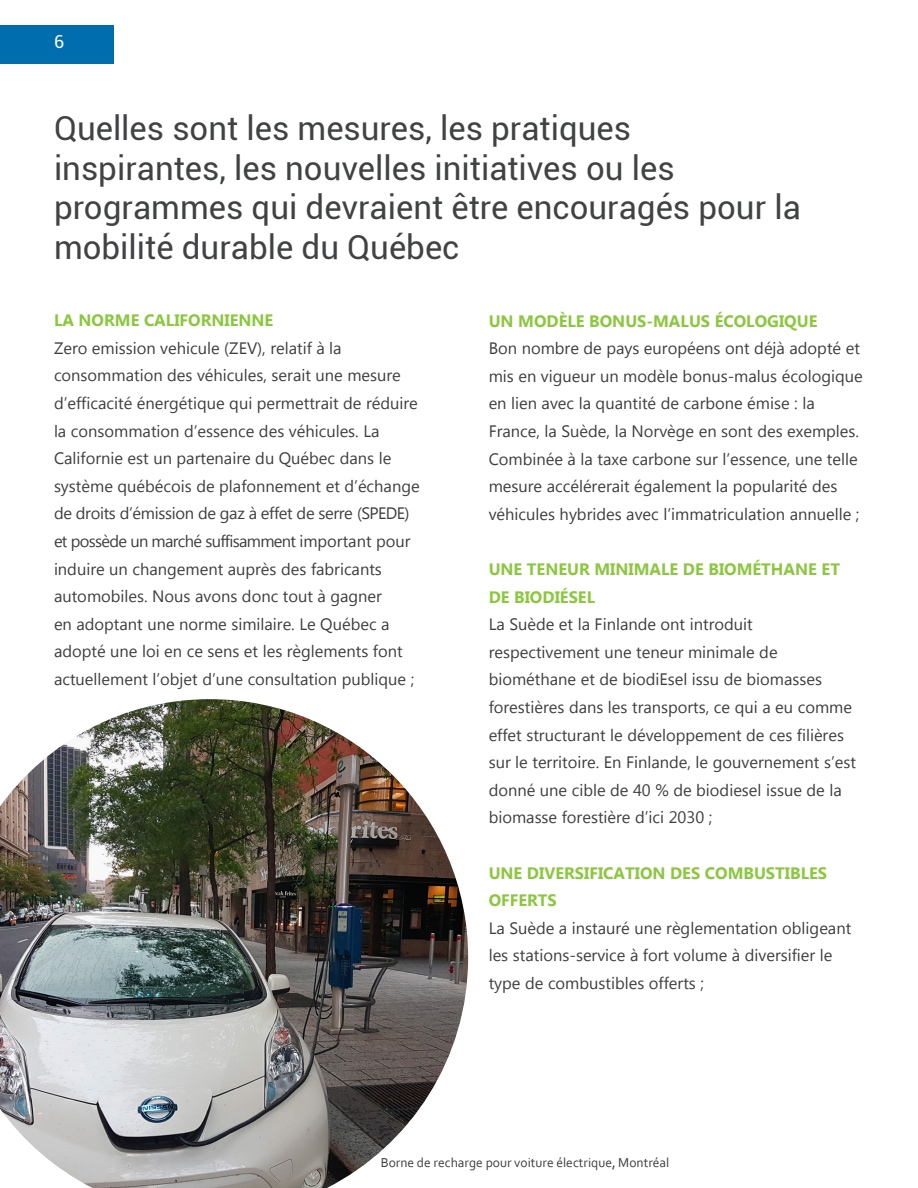
<style>
.page{position:relative;width:918px;height:1188px;background:#fff}
.page>*{position:absolute;margin:0;border:0;box-sizing:border-box;transform-origin:0 0}
.t1{font:33px/39.6px "Roboto";color:#414243}
.t2{font:18px "Roboto";color:#fff}
.t3{font:16.5px/27.6px "Myanmar Text";color:#3e3e3f}
.t4{font:700 16.5px/27.6px "Myanmar Text";color:#8cc740}
.t5{font:13.5px "Corbel";color:#3e3e3f}
</style>
<div class="page">
<div style="left:0;top:26px;width:114px;height:38px;background:#006dae"></div>
<img style="left:0;top:699px;width:468px;height:489px">
<p class="t2" style="left:54px;top:29px;width:12px">6</p>
<p class="t1" style="left:54px;top:107px;width:748px">Quelles sont les mesures, les pratiques inspirantes, les nouvelles initiatives ou les programmes qui devraient être encouragés pour la mobilité durable du Québec</p>
<p class="t4" style="left:54px;top:307px;width:221px">LA NORME CALIFORNIENNE</p>
<p class="t3" style="left:54px;top:334px;width:367px">Zero emission vehicule (ZEV), relatif à la consommation des véhicules, serait une mesure d’efficacité énergétique qui permettrait de réduire la consommation d’essence des véhicules. La Californie est un partenaire du Québec dans le système québécois de plafonnement et d’échange de droits d’émission de gaz à effet de serre (SPEDE) et possède un marché suffisamment important pour induire un changement auprès des fabricants automobiles. Nous avons donc tout à gagner<br>en adoptant une norme similaire. Le Québec a adopté une loi en ce sens et les règlements font actuellement l’objet d’une consultation publique ;</p>
<p class="t4" style="left:489px;top:307px;width:330px">UN MODÈLE BONUS-MALUS ÉCOLOGIQUE</p>
<p class="t3" style="left:489px;top:335px;width:376px">Bon nombre de pays européens ont déjà adopté et mis en vigueur un modèle bonus-malus écologique en lien avec la quantité de carbone émise : la France, la Suède, la Norvège en sont des exemples.<br>Combinée à la taxe carbone sur l’essence, une telle mesure accélérerait également la popularité des véhicules hybrides avec l’immatriculation annuelle ;</p>
<p class="t4" style="left:489px;top:555px;width:353px">UNE TENEUR MINIMALE DE BIOMÉTHANE ET<br>DE BIODIÉSEL</p>
<p class="t3" style="left:489px;top:611px;width:369px">La Suède et la Finlande ont introduit respectivement une teneur minimale de biométhane et de biodiEsel issu de biomasses forestières dans les transports, ce qui a eu comme effet structurant le développement de ces filières sur le territoire. En Finlande, le gouvernement s’est donné une cible de 40 % de biodiesel issue de la biomasse forestière d’ici 2030 ;</p>
<p class="t4" style="left:489px;top:859px;width:340px">UNE DIVERSIFICATION DES COMBUSTIBLES<br>OFFERTS</p>
<p class="t3" style="left:489px;top:914px;width:364px">La Suède a instauré une règlementation obligeant les stations-service à fort volume à diversifier le type de combustibles offerts ;</p>
<p class="t5" style="left:381px;top:1154px;width:290px">Borne de recharge pour voiture électrique, Montréal</p>
</div>
